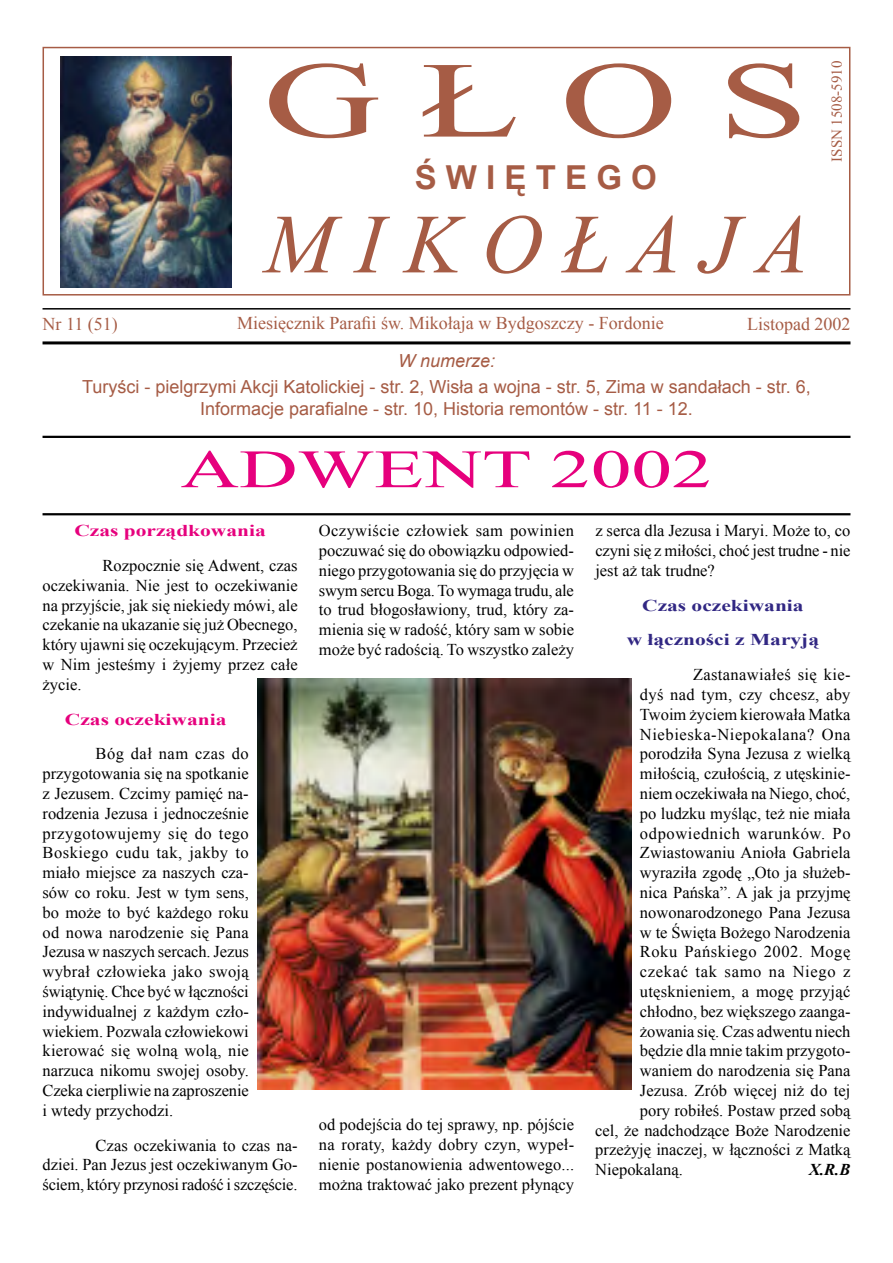
<style>
.page{position:relative;width:893px;height:1263px;background:#fff}
.page>*{position:absolute;margin:0;border:0;box-sizing:border-box;transform-origin:0 0}
.t1{font:108px "Times New Roman";color:#a65c45;scale:1.5 1}
.t2{font:italic 84px "Times New Roman";color:#a65c45}
.t3{font:54px "Times New Roman";color:#e6007d;scale:1.5 1}
.t4{font:700 33px "Arial";color:#a65c45}
.t5{font:18px/21.6px "Arial";color:#a65c45;text-align:center}
.t6{font:18px "Times New Roman";color:#a65c45}
.t7{font:italic 18px "Arial";color:#a65c45}
.t8{font:16.5px/19.8px "Times New Roman";color:#000;text-align:justify}
.t9{font:16.5px "Times New Roman";letter-spacing:.035em;color:#000}
.t10{font:16.5px "Times New Roman";letter-spacing:.02em;color:#000}
.t11{font:700 16.5px "Times New Roman";color:#e6007d;scale:1.3 1}
.t12{font:700 16.5px/34.8px "Times New Roman";color:#312783;text-align:center;scale:1.3 1}
.t13{font:16.5px "Times New Roman";letter-spacing:.03em;color:#000}
.t14{font:16.5px "Times New Roman";letter-spacing:.04em;color:#000}
.t15{font:italic 700 16.5px "Times New Roman";color:#000}
.t16{font:15px "Times New Roman";color:#a65c45}
</style>
<div class="page">
<hr style="left:43px;top:308px;width:807px;height:2px;background:#000">
<hr style="left:43px;top:341px;width:807px;height:3px;background:#000">
<hr style="left:43px;top:436px;width:807px;height:2px;background:#000">
<hr style="left:43px;top:513px;width:807px;height:2px;background:#000">
<img style="left:257px;top:678px;width:374px;height:411px">
<div style="left:43px;top:47px;width:807px;height:249px;border:2px solid #a65c45"></div>
<img style="left:61px;top:57px;width:171px;height:230px">
<h1 class="t1" style="left:263px;top:28px;width:364px">G Ł O S</h1>
<h3 class="t4" style="left:415px;top:156px;width:244px">Ś W I Ę T E G O</h3>
<h2 class="t2" style="left:265px;top:186px;width:545px">M I K O Ł A J A</h2>
<p class="t16" style="left:827px;top:162px;width:102px;rotate:-90deg">ISSN 1508-5910</p>
<p class="t6" style="left:43px;top:312px;width:77px">Nr 11 (51)</p>
<p class="t6" style="left:237px;top:311px;width:428px">Miesięcznik Parafii św. Mikołaja w Bydgoszczy - Fordonie</p>
<p class="t6" style="left:747px;top:312px;width:105px">Listopad 2002</p>
<p class="t7" style="left:398px;top:349px;width:99px">W numerze:</p>
<p class="t5" style="left:82px;top:376px;width:730px">Turyści - pielgrzymi Akcji Katolickiej - str. 2, Wisła a wojna - str. 5, Zima w sandałach - str. 6,<br>Informacje parafialne - str. 10, Historia remontów - str. 11 - 12.</p>
<h3 class="t3" style="left:181px;top:433px;width:356px">ADWENT 2002</h3>
<p class="t11" style="left:74px;top:519px;width:149px">Czas porządkowania</p>
<p class="t8" style="left:43px;top:555px;width:257px;text-indent:60px">Rozpocznie się Adwent, czas oczekiwania. Nie jest to oczekiwanie na przyjście, jak się niekiedy mówi, ale czekanie na ukazanie się już Obecnego, który ujawni się oczekującym. Przecież w Nim jesteśmy i żyjemy przez całe życie.</p>
<p class="t11" style="left:65px;top:708px;width:126px">Czas oczekiwania</p>
<p class="t8" style="left:43px;top:744px;width:208px;text-indent:53px">Bóg dał nam czas do przygotowania się na spotkanie z Jezusem. Czcimy pamięć na&shy;rodzenia Jezusa i jednocześnie przygotowujemy się do tego Boskiego cudu tak, jakby to miało miejsce za naszych cza&shy;sów co roku. Jest w tym sens, bo może to być każdego roku od nowa narodzenie się Pana Jezusa w naszych sercach. Jezus wybrał człowieka jako swoją świątynię. Chce być w łączności indywidualnej z każdym czło&shy;wiekiem. Pozwala człowiekowi kierować się wolną wolą, nie narzuca nikomu swojej osoby.<br>Czeka cierpliwie na zaproszenie i wtedy przychodzi.</p>
<p class="t8" style="left:43px;top:1135px;width:257px;text-indent:53px">Czas oczekiwania to czas na&shy;dziei. Pan Jezus jest oczekiwanym Go&shy;ściem, który przynosi radość i szczęście.</p>
<p class="t8" style="left:319px;top:520px;width:257px">Oczywiście człowiek sam powinien poczuwać się do obowiązku odpowied&shy;niego przygotowania się do przyjęcia w swym sercu Boga. To wymaga trudu, ale to trud błogosławiony, trud, który za&shy;mienia się w radość, który sam w sobie może być radością. To wszystko zależy</p>
<p class="t8" style="left:319px;top:1114px;width:257px">od podejścia do tej sprawy, np. pójście na roraty, każdy dobry czyn, wypeł&shy;nienie postanowienia adwentowego... można traktować jako prezent płynący</p>
<p class="t8" style="left:595px;top:520px;width:257px">z serca dla Jezusa i Maryi. Może to, co czyni się z miłości, choć jest trudne - nie jest aż tak trudne?</p>
<p class="t12" style="left:627px;top:587px;width:150px">Czas oczekiwania<br>w łączności z Maryją</p>
<p class="t10" style="left:693px;top:664px;width:159px">Zastanawiałeś się kie-</p>
<p class="t10" style="left:640px;top:683px;width:212px">dyś nad tym, czy chcesz, aby</p>
<p class="t8" style="left:640px;top:704px;width:212px">Twoim życiem kierowała Matka</p>
<p class="t9" style="left:640px;top:723px;width:212px">Niebieska-Niepokalana? Ona</p>
<p class="t8" style="left:640px;top:744px;width:212px">porodziła Syna Jezusa z wielką</p>
<p class="t8" style="left:640px;top:763px;width:212px">miłością, czułością, z utęskinie-</p>
<p class="t8" style="left:640px;top:783px;width:212px">niem oczekiwała na Niego, choć,</p>
<p class="t8" style="left:640px;top:803px;width:212px">po ludzku myśląc, też nie miała</p>
<p class="t9" style="left:640px;top:822px;width:212px">odpowiednich warunków. Po</p>
<p class="t8" style="left:640px;top:843px;width:212px">Zwiastowaniu Anioła Gabriela</p>
<p class="t8" style="left:640px;top:862px;width:212px">wyraziła zgodę „Oto ja służeb-</p>
<p class="t8" style="left:640px;top:882px;width:212px">nica Pańska”. A jak ja przyjmę</p>
<p class="t8" style="left:640px;top:902px;width:212px">nowonarodzonego Pana Jezusa</p>
<p class="t8" style="left:640px;top:922px;width:212px">w te Święta Bożego Narodzenia</p>
<p class="t13" style="left:640px;top:941px;width:212px">Roku Pańskiego 2002. Mogę</p>
<p class="t14" style="left:640px;top:961px;width:212px">czekać tak samo na Niego z</p>
<p class="t8" style="left:640px;top:981px;width:212px">utęsknieniem, a mogę przyjąć</p>
<p class="t8" style="left:640px;top:1001px;width:212px">chłodno, bez większego zaanga-</p>
<p class="t8" style="left:640px;top:1021px;width:212px">żowania się. Czas adwentu niech</p>
<p class="t8" style="left:640px;top:1041px;width:212px">będzie dla mnie takim przygoto-</p>
<p class="t8" style="left:640px;top:1060px;width:212px">waniem do narodzenia się Pana</p>
<p class="t8" style="left:640px;top:1080px;width:212px">Jezusa. Zrób więcej niż do tej</p>
<p class="t8" style="left:640px;top:1100px;width:212px">pory robiłeś. Postaw przed sobą</p>
<p class="t8" style="left:595px;top:1120px;width:257px">cel, że nadchodzące Boże Narodzenie</p>
<p class="t8" style="left:595px;top:1140px;width:257px">przeżyję inaczej, w łączności z Matką</p>
<p class="t8" style="left:595px;top:1159px;width:89px">Niepokalaną.</p>
<p class="t15" style="left:809px;top:1158px;width:43px">X.R.B</p>
</div>
